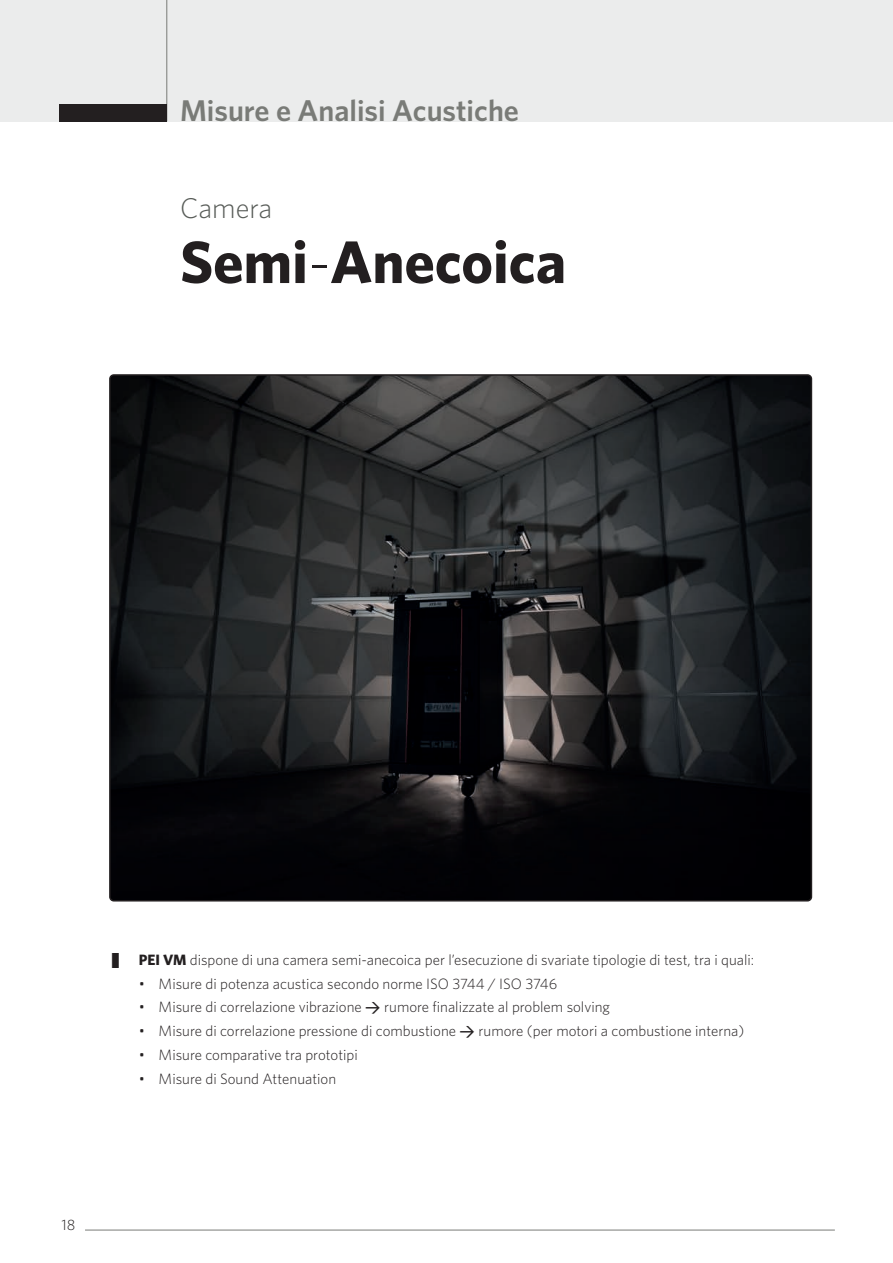
<style>
.page{position:relative;width:893px;height:1263px;background:#fff}
.page>*{position:absolute;margin:0;border:0;box-sizing:border-box;transform-origin:0 0}
.t1{font:700 60px "Whitney";color:#231f20}
.t2{font:600 30px "Whitney";color:#797b77}
.t3{font:300 28.5px "Whitney";color:#585c58}
.t4{font:300 15px "Whitney";color:#231f20}
.s1{font-weight:300}
.s2{font-weight:700}
.s3{font-family:"DIN";font-weight:500}
</style>
<div class="page">
<hr style="left:85px;top:1230px;width:750px;height:1px;background:#797b77">
<div style="left:0;top:0;width:893px;height:121px;background:#ebecec"></div>
<img style="left:110px;top:377px;width:701px;height:524px">
<hr style="left:166px;top:0;width:1px;height:121px;background:#797b77">
<div style="left:60px;top:104px;width:107px;height:17px;background:#231f20"></div>
<p class="t2" style="left:180px;top:93px;width:340px">Misure e Analisi Acustiche</p>
<p class="t3" style="left:180px;top:192px;width:94px">Camera</p>
<p class="t1" style="left:180px;top:226px;width:388px">Semi<span class="s1">-</span>Anecoica</p>
<p class="t4" style="left:112px;top:951px;width:9px">Δ</p>
<p class="t4" style="left:139px;top:951px;width:617px"><span class="s2">PEI VM</span> dispone di una camera semi-anecoica per l’esecuzione di svariate tipologie di test, tra i quali:</p>
<p class="t4" style="left:139px;top:975px;width:420px">• Misure di potenza acustica secondo norme ISO 3744 / ISO 3746</p>
<p class="t4" style="left:139px;top:998px;width:473px">• Misure di correlazione vibrazione <span class="s3">&gt;</span> rumore finalizzate al problem solving</p>
<p class="t4" style="left:139px;top:1022px;width:607px">• Misure di correlazione pressione di combustione <span class="s3">&gt;</span> rumore (per motori a combustione interna)</p>
<p class="t4" style="left:139px;top:1046px;width:220px">• Misure comparative tra prototipi</p>
<p class="t4" style="left:139px;top:1070px;width:199px">• Misure di Sound Attenuation</p>
<p class="t4" style="left:62px;top:1216px;width:15px">18</p>
</div>
